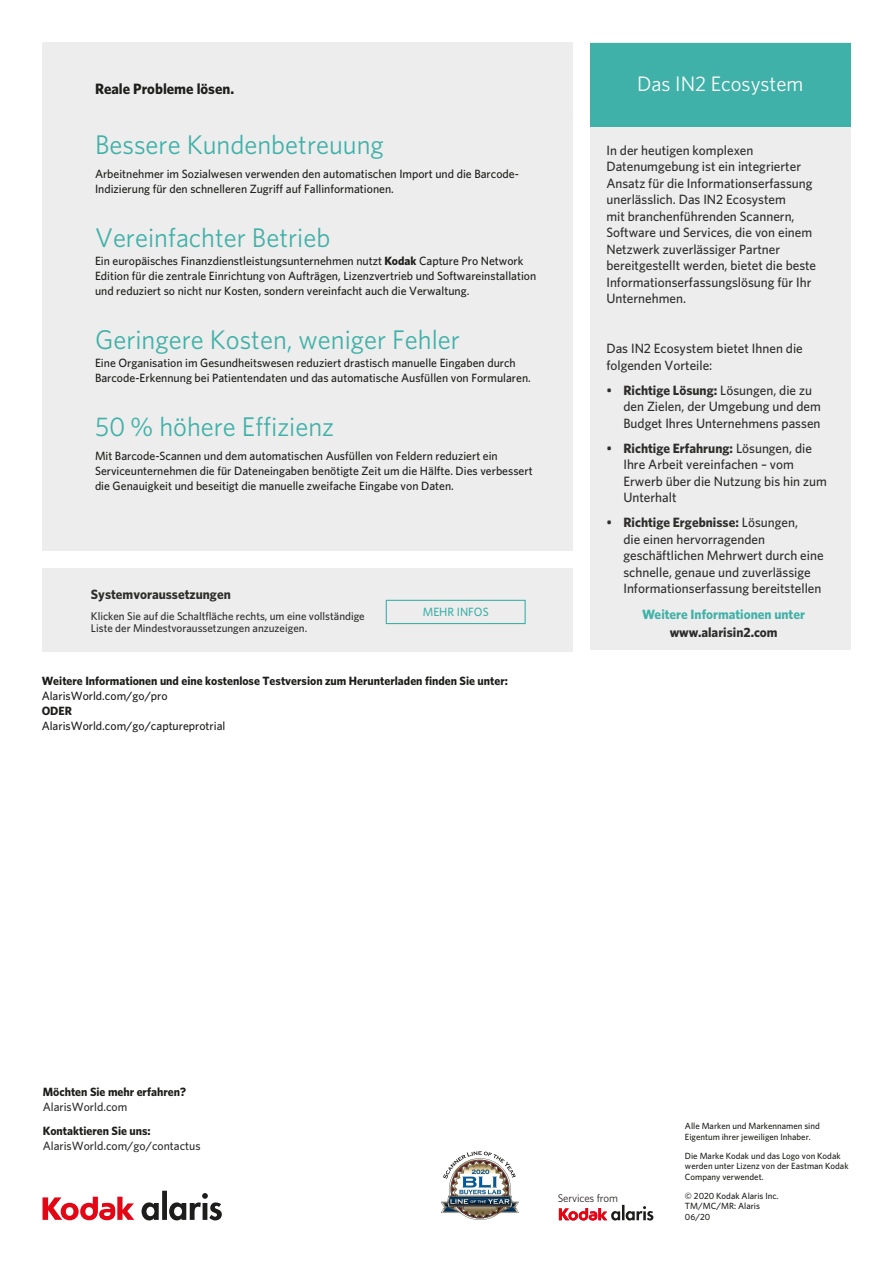
<style>
.page{position:relative;width:893px;height:1263px;background:#fff}
.page>*{position:absolute;margin:0;border:0;box-sizing:border-box;transform-origin:0 0}
.t1{font:27px "Whitney";color:#40b1a8}
.t2{font:21px "Whitney";color:#fff}
.t3{font:700 15px "Whitney";color:#1d1d1b}
.t4{font:500 13.5px/16.5px "Whitney";color:#2e2d2c}
.t5{font:700 13.5px "Whitney";color:#2e2d2c}
.t6{font:700 13.5px "Whitney";color:#40b1a8}
.t7{font:500 12px/15px "Whitney";color:#1d1d1b}
.t8{font:700 12px "Whitney";color:#1d1d1b}
.t9{font:500 12px "Whitney";color:#2e2d2c}
.t10{font:500 12px "Whitney";color:#40b1a8}
.t11{font:500 11.25px/12px "Whitney";color:#2e2d2c}
.t12{font:11.1px "Whitney";letter-spacing:-.01em;color:#2b2523}
.t13{font:500 9px/10.5px "Whitney";color:#1d1d1b}
.s1{font-weight:700}
</style>
<div class="page">
<div style="left:42px;top:43px;width:531px;height:508px;background:#ededed"></div>
<div style="left:590px;top:43px;width:261px;height:607px;background:#ededed"></div>
<div style="left:590px;top:43px;width:261px;height:83px;background:#40b1a8"></div>
<div style="left:42px;top:568px;width:531px;height:83px;background:#ededed"></div>
<div style="left:386px;top:600px;width:140px;height:24px;border:1px solid #40b1a8"></div>
<svg style="left:559px;top:1205px;width:94px;height:15px"></svg>
<svg style="left:43px;top:1197px;width:91px;height:23px"></svg>
<svg style="left:142px;top:1191px;width:80px;height:29px"></svg>
<img style="left:441px;top:1151px;width:78px;height:69px">
<p class="t3" style="left:95px;top:78px;width:141px">Reale Probleme lösen.</p>
<h1 class="t1" style="left:95px;top:126px;width:290px">Bessere Kundenbetreuung</h1>
<p class="t7" style="left:95px;top:166px;width:425px">Arbeitnehmer im Sozialwesen verwenden den automatischen Import und die Barcode-<br>Indizierung für den schnelleren Zugriff auf Fallinformationen.</p>
<h1 class="t1" style="left:95px;top:219px;width:237px">Vereinfachter Betrieb</h1>
<p class="t7" style="left:95px;top:253px;width:443px">Ein europäisches Finanzdienstleistungsunternehmen nutzt <span class="s1">Kodak</span> Capture Pro Network<br>Edition für die zentrale Einrichtung von Aufträgen, Lizenzvertrieb und Softwareinstallation und reduziert so nicht nur Kosten, sondern vereinfacht auch die Verwaltung.</p>
<h1 class="t1" style="left:95px;top:321px;width:367px">Geringere Kosten, weniger Fehler</h1>
<p class="t7" style="left:95px;top:355px;width:437px">Eine Organisation im Gesundheitswesen reduziert drastisch manuelle Eingaben durch<br>Barcode-Erkennung bei Patientendaten und das automatische Ausfüllen von Formularen.</p>
<h1 class="t1" style="left:95px;top:408px;width:241px">50 % höhere Effizienz</h1>
<p class="t7" style="left:95px;top:448px;width:439px">Mit Barcode-Scannen und dem automatischen Ausfüllen von Feldern reduziert ein<br>Serviceunternehmen die für Dateneingaben benötigte Zeit um die Hälfte. Dies verbessert die Genauigkeit und beseitigt die manuelle zweifache Eingabe von Daten.</p>
<p class="t5" style="left:91px;top:585px;width:141px">Systemvoraussetzungen</p>
<p class="t11" style="left:91px;top:609px;width:275px">Klicken Sie auf die Schaltfläche rechts, um eine vollständige<br>Liste der Mindestvoraussetzungen anzuzeigen.</p>
<p class="t10" style="left:423px;top:603px;width:67px">MEHR INFOS</p>
<p class="t8" style="left:42px;top:672px;width:468px">Weitere Informationen und eine kostenlose Testversion zum Herunterladen finden Sie unter:</p>
<p class="t7" style="left:42px;top:688px;width:128px">AlarisWorld.com/go/pro</p>
<p class="t8" style="left:42px;top:702px;width:32px">ODER</p>
<p class="t7" style="left:42px;top:718px;width:185px">AlarisWorld.com/go/captureprotrial</p>
<h2 class="t2" style="left:637px;top:69px;width:168px">Das IN2 Ecosystem</h2>
<p class="t4" style="left:606px;top:141px;width:211px">In der heutigen komplexen Datenumgebung ist ein integrierter Ansatz für die Informationserfassung unerlässlich. Das IN2 Ecosystem<br>mit branchenführenden Scannern, Software und Services, die von einem Netzwerk zuverlässiger Partner bereitgestellt werden, bietet die beste Informationserfassungslösung für Ihr Unternehmen.</p>
<p class="t4" style="left:606px;top:340px;width:198px">Das IN2 Ecosystem bietet Ihnen die folgenden Vorteile:</p>
<p class="t4" style="left:623px;top:381px;width:199px;text-indent:-17px">• <span class="s1">Richtige Lösung:</span> Lösungen, die zu den Zielen, der Umgebung und dem<br>Budget Ihres Unternehmens passen</p>
<p class="t4" style="left:623px;top:439px;width:205px;text-indent:-17px">• <span class="s1">Richtige Erfahrung:</span> Lösungen, die<br>Ihre Arbeit vereinfachen – vom<br>Erwerb über die Nutzung bis hin zum<br>Unterhalt</p>
<p class="t4" style="left:623px;top:514px;width:202px;text-indent:-17px">• <span class="s1">Richtige Ergebnisse:</span> Lösungen,<br>die einen hervorragenden geschäftlichen Mehrwert durch eine schnelle, genaue und zuverlässige Informationserfassung bereitstellen</p>
<p class="t6" style="left:642px;top:605px;width:164px">Weitere Informationen unter</p>
<p class="t5" style="left:670px;top:623px;width:109px">www.alarisin2.com</p>
<p class="t8" style="left:43px;top:1083px;width:145px">Möchten Sie mehr erfahren?</p>
<p class="t9" style="left:43px;top:1098px;width:86px">AlarisWorld.com</p>
<p class="t8" style="left:43px;top:1122px;width:109px">Kontaktieren Sie uns:</p>
<p class="t9" style="left:43px;top:1137px;width:159px">AlarisWorld.com/go/contactus</p>
<p class="t12" style="left:558px;top:1191px;width:62px">Services from</p>
<p class="t13" style="left:685px;top:1121px;width:136px">Alle Marken und Markennamen sind<br>Eigentum ihrer jeweiligen Inhaber.</p>
<p class="t13" style="left:685px;top:1150px;width:165px">Die Marke Kodak und das Logo von Kodak werden unter Lizenz von der Eastman Kodak<br>Company verwendet.</p>
<p class="t13" style="left:685px;top:1190px;width:95px">© 2020 Kodak Alaris Inc.<br>TM/MC/MR: Alaris<br>06/20</p>
</div>
